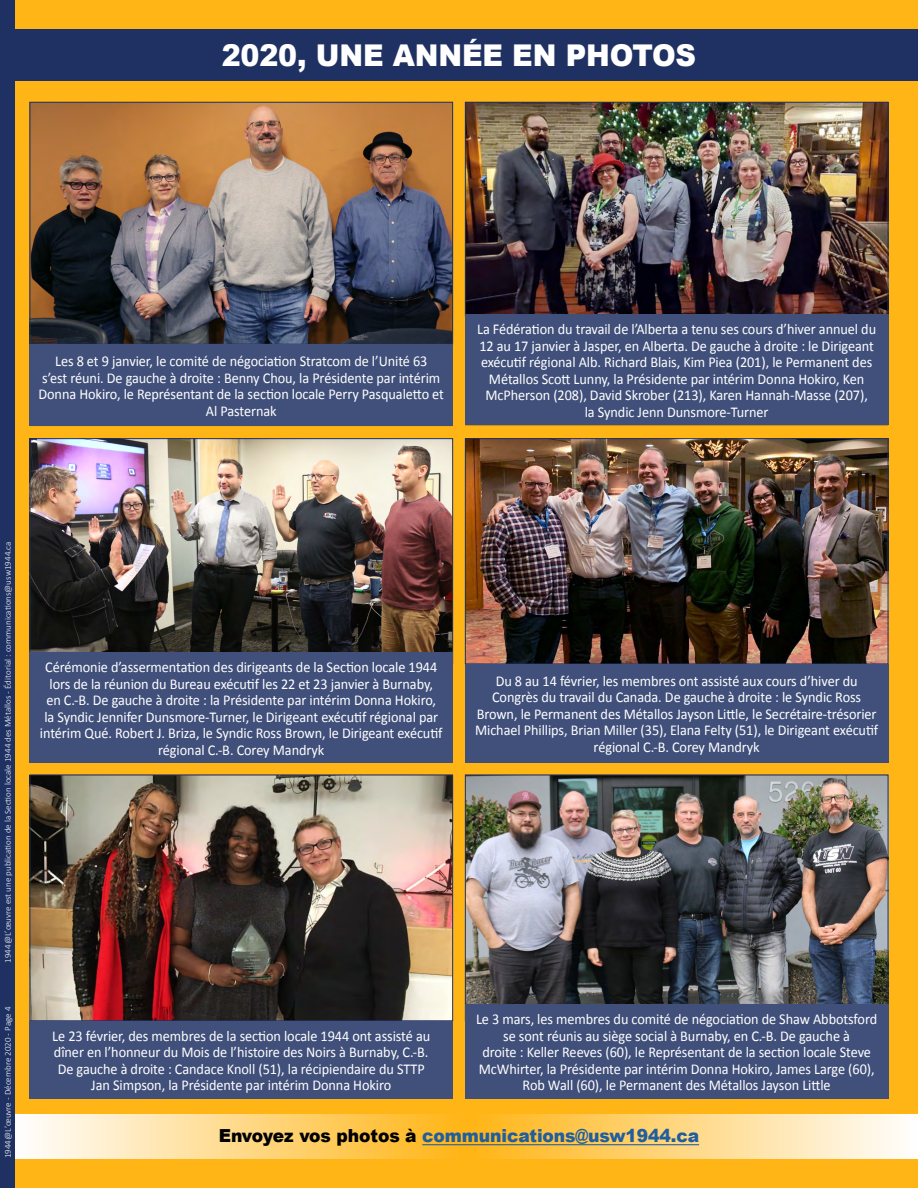
<style>
.page{position:relative;width:918px;height:1188px;background:#fff}
.page>*{position:absolute;margin:0;border:0;box-sizing:border-box;transform-origin:0 0}
.t1{font:900 30px "Arial";letter-spacing:-.005em;color:#fff;scale:.95 1}
.t2{font:900 18px "Arial";letter-spacing:-.005em;color:#215e9e;scale:.95 1}
.t3{font:15px/16.5px "Calibri";letter-spacing:-.005em;color:#fff;text-align:center;scale:.95 1}
.t4{font:300 9px "Calibri";color:#fff}
.s1{color:#000}
</style>
<div class="page">
<div style="left:15px;top:0;width:903px;height:1188px;background:#ffb515"></div>
<div style="left:0;top:0;width:15px;height:1188px;background:#1f3162"></div>
<div style="left:0;top:30px;width:918px;height:51px;background:#1f3162"></div>
<div style="left:15px;top:1114px;width:446px;height:44px;background:linear-gradient(to right,#fff,#ffb517)"></div>
<img style="left:32px;top:104px;width:419px;height:238px">
<div style="left:30px;top:102px;width:423px;height:242px;border:1px solid #1f3162"></div>
<div style="left:30px;top:344px;width:423px;height:82px;background:#41507a"></div>
<img style="left:467px;top:104px;width:419px;height:210px">
<div style="left:465px;top:314px;width:423px;height:111px;background:#41507a"></div>
<img style="left:32px;top:440px;width:419px;height:212px">
<div style="left:30px;top:652px;width:423px;height:111px;background:#41507a"></div>
<img style="left:467px;top:440px;width:419px;height:222px">
<div style="left:465px;top:438px;width:423px;height:226px;border:1px solid #1f3162"></div>
<div style="left:465px;top:664px;width:423px;height:98px;background:#41507a"></div>
<img style="left:32px;top:777px;width:419px;height:242px">
<div style="left:30px;top:775px;width:423px;height:246px;border:1px solid #1f3162"></div>
<div style="left:30px;top:1021px;width:423px;height:78px;background:#41507a"></div>
<img style="left:467px;top:777px;width:419px;height:227px">
<div style="left:465px;top:1004px;width:423px;height:95px;background:#41507a"></div>
<div style="left:472px;top:1114px;width:446px;height:44px;background:linear-gradient(to right,#ffb516,#fffefe)"></div>
<hr style="left:422px;top:1144px;width:277px;height:1px;background:#215e9e">
<h1 class="t1" style="left:222px;top:34px;width:501px">2020, UNE ANNÉE EN PHOTOS</h1>
<p class="t3" style="left:39px;top:353px;width:428px">Les 8 et 9 janvier, le comité de négociation Stratcom de l’Unité 63<br>s’est réuni. De gauche à droite : Benny Chou, la Présidente par intérim Donna Hokiro, le Représentant de la section locale Perry Pasqualetto et Al Pasternak</p>
<p class="t3" style="left:477px;top:321px;width:422px">La Fédération du travail de l’Alberta a tenu ses cours d’hiver annuel du 12 au 17 janvier à Jasper, en Alberta. De gauche à droite : le Dirigeant exécutif régional Alb. Richard Blais, Kim Piea (201), le Permanent des Métallos Scott Lunny, la Présidente par intérim Donna Hokiro, Ken McPherson (208), David Skrober (213), Karen Hannah-Masse (207),<br>la Syndic Jenn Dunsmore-Turner</p>
<p class="t4" style="left:2px;top:963px;width:423px;rotate:-90deg">1944@L’œuvre est une publication de la Section locale 1944 des Métallos - Éditorial : communications@usw1944.ca</p>
<p class="t4" style="left:2px;top:1158px;width:153px;rotate:-90deg">1944@L’œuvre - Décembre 2020 - Page 4</p>
<p class="t3" style="left:40px;top:659px;width:425px">Cérémonie d’assermentation des dirigeants de la Section locale 1944 lors de la réunion du Bureau exécutif les 22 et 23 janvier à Burnaby,<br>en C.-B. De gauche à droite : la Présidente par intérim Donna Hokiro, la Syndic Jennifer Dunsmore-Turner, le Dirigeant exécutif régional par intérim Qué. Robert J. Briza, le Syndic Ross Brown, le Dirigeant exécutif régional C.-B. Corey Mandryk</p>
<p class="t3" style="left:475px;top:673px;width:426px">Du 8 au 14 février, les membres ont assisté aux cours d’hiver du Congrès du travail du Canada. De gauche à droite : le Syndic Ross Brown, le Permanent des Métallos Jayson Little, le Secrétaire-trésorier Michael Phillips, Brian Miller (35), Elana Felty (51), le Dirigeant exécutif régional C.-B. Corey Mandryk</p>
<p class="t3" style="left:476px;top:1011px;width:424px">Le 3 mars, les membres du comité de négociation de Shaw Abbotsford se sont réunis au siège social à Burnaby, en C.-B. De gauche à<br>droite : Keller Reeves (60), le Représentant de la section locale Steve McWhirter, la Présidente par intérim Donna Hokiro, James Large (60), Rob Wall (60), le Permanent des Métallos Jayson Little</p>
<p class="t2" style="left:219px;top:1123px;width:507px"><span class="s1">Envoyez vos photos à</span> communications@usw1944.ca</p>
<p class="t3" style="left:52px;top:1028px;width:399px">Le 23 février, des membres de la section locale 1944 ont assisté au dîner en l’honneur du Mois de l’histoire des Noirs à Burnaby, C.-B.<br>De gauche à droite : Candace Knoll (51), la récipiendaire du STTP Jan Simpson, la Présidente par intérim Donna Hokiro</p>
</div>
